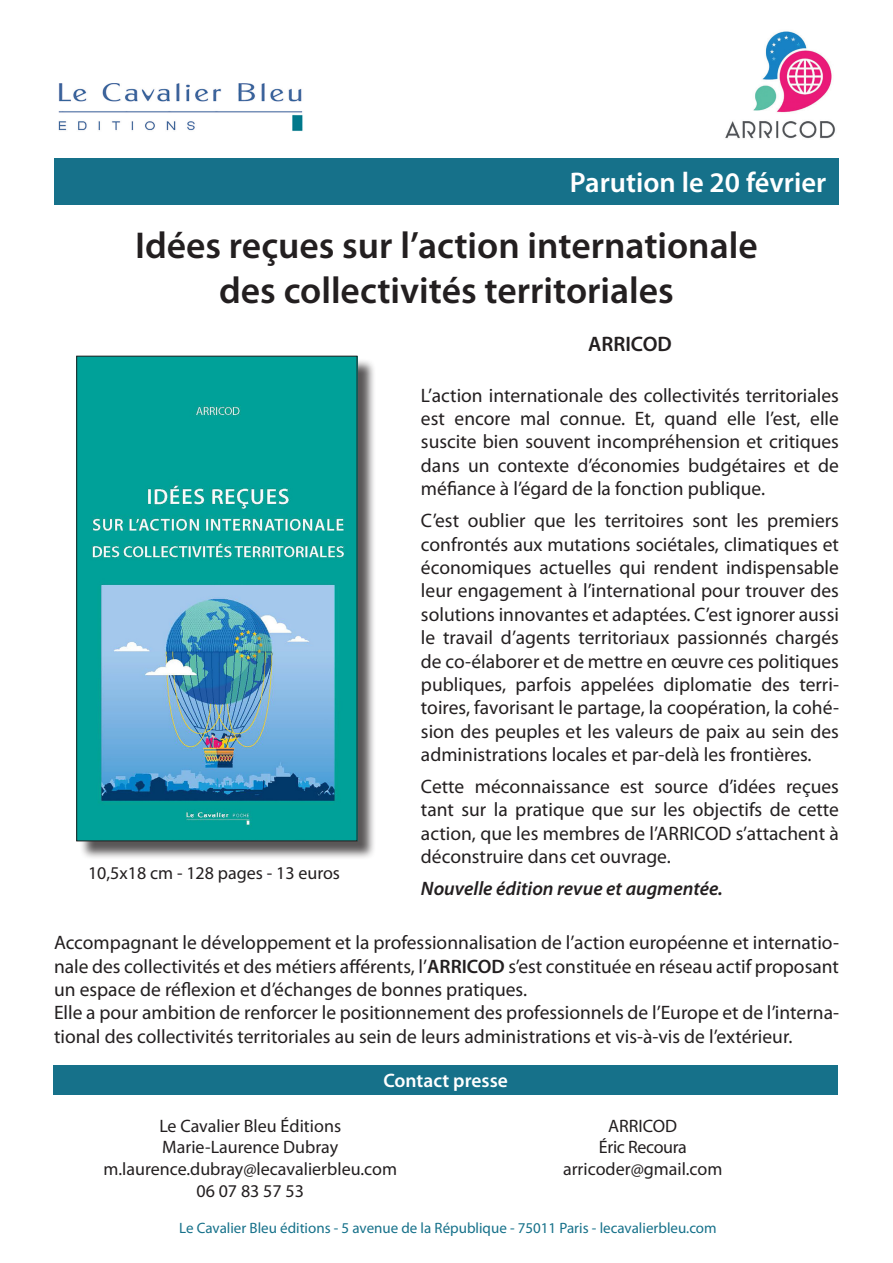
<style>
.page{position:relative;width:893px;height:1263px;background:#fff}
.page>*{position:absolute;margin:0;border:0;box-sizing:border-box;transform-origin:0 0}
.t1{font:600 37.5px/45px "Myriad Pro";color:#231f20;text-align:center}
.t2{font:600 28.5px "Myriad Pro";color:#fff}
.t3{font:600 21px "Myriad Pro";color:#231f20}
.t4{font:19.5px/23.4px "Myriad Pro";color:#231f20;text-align:justify}
.t5{font:italic 600 19.5px "Myriad Pro";color:#231f20}
.t6{font:600 19.5px "Myriad Pro";color:#fff}
.t7{font:18px "Myriad Pro";color:#231f20}
.t8{font:18px "Myriad Pro";letter-spacing:-.02em;color:#231f20}
.t9{font:15px "Myriad Pro";color:#16718a}
.s1{font-weight:600}
</style>
<div class="page">
<img style="left:58px;top:84px;width:245px;height:47px">
<div style="left:54px;top:158px;width:785px;height:47px;background:#16718a"></div>
<div style="left:79px;top:358px;width:297px;height:502px;background:#231f20;opacity:.75"></div>
<img style="left:79px;top:358px;width:276px;height:481px">
<div style="left:77px;top:356px;width:280px;height:485px;border:1px solid #231f20"></div>
<div style="left:53px;top:1065px;width:785px;height:30px;background:#16718a"></div>
<img style="left:725px;top:31px;width:111px;height:108px">
<p class="t2" style="left:570px;top:165px;width:258px">Parution le 20 février</p>
<p class="t1" style="left:135px;top:222px;width:624px">Idées reçues sur l’action internationale des collectivités territoriales</p>
<p class="t3" style="left:588px;top:331px;width:85px">ARRICOD</p>
<p class="t4" style="left:421px;top:383px;width:420px">L’action internationale des collectivités territoriales est encore mal connue. Et, quand elle l’est, elle suscite bien souvent incompréhension et critiques dans un contexte d’économies budgétaires et de méfiance à l’égard de la fonction publique.</p>
<p class="t4" style="left:421px;top:509px;width:420px">C’est oublier que les territoires sont les premiers confrontés aux mutations sociétales, climatiques et économiques actuelles qui rendent indispensable leur engagement à l’international pour trouver des solutions innovantes et adaptées. C’est ignorer aussi le travail d’agents territoriaux passionnés chargés de co-élaborer et de mettre en œuvre ces politiques publiques, parfois appelées diplomatie des terri&shy;toires, favorisant le partage, la coopération, la cohé&shy;sion des peuples et les valeurs de paix au sein des administrations locales et par-delà les frontières.</p>
<p class="t4" style="left:421px;top:774px;width:420px">Cette méconnaissance est source d’idées reçues tant sur la pratique que sur les objectifs de cette action, que les membres de l’ARRICOD s’attachent à déconstruire dans cet ouvrage.</p>
<p class="t5" style="left:421px;top:876px;width:303px">Nouvelle édition revue et augmentée.</p>
<p class="t4" style="left:54px;top:930px;width:786px">Accompagnant le développement et la professionnalisation de l’action européenne et internatio&shy;nale des collectivités et des métiers afférents, l’<span class="s1">ARRICOD</span> s’est constituée en réseau actif proposant un espace de réflexion et d’échanges de bonnes pratiques.</p>
<p class="t4" style="left:54px;top:1001px;width:786px">Elle a pour ambition de renforcer le positionnement des professionnels de l’Europe et de l’interna&shy;tional des collectivités territoriales au sein de leurs administrations et vis-à-vis de l’extérieur.</p>
<p class="t7" style="left:88px;top:862px;width:254px">10,5x18 cm - 128 pages - 13 euros</p>
<p class="t6" style="left:383px;top:1068px;width:126px">Contact presse</p>
<p class="t7" style="left:159px;top:1114px;width:183px">Le Cavalier Bleu Éditions</p>
<p class="t7" style="left:162px;top:1136px;width:178px">Marie-Laurence Dubray</p>
<p class="t7" style="left:103px;top:1158px;width:295px">m.laurence.dubray@lecavalierbleu.com</p>
<p class="t7" style="left:196px;top:1179px;width:109px">06 07 83 57 53</p>
<p class="t7" style="left:608px;top:1114px;width:71px">ARRICOD</p>
<p class="t8" style="left:599px;top:1136px;width:90px">Éric Recoura</p>
<p class="t7" style="left:563px;top:1158px;width:161px">arricoder@gmail.com</p>
<p class="t9" style="left:179px;top:1218px;width:539px">Le Cavalier Bleu éditions - 5 avenue de la République - 75011 Paris - lecavalierbleu.com</p>
</div>
